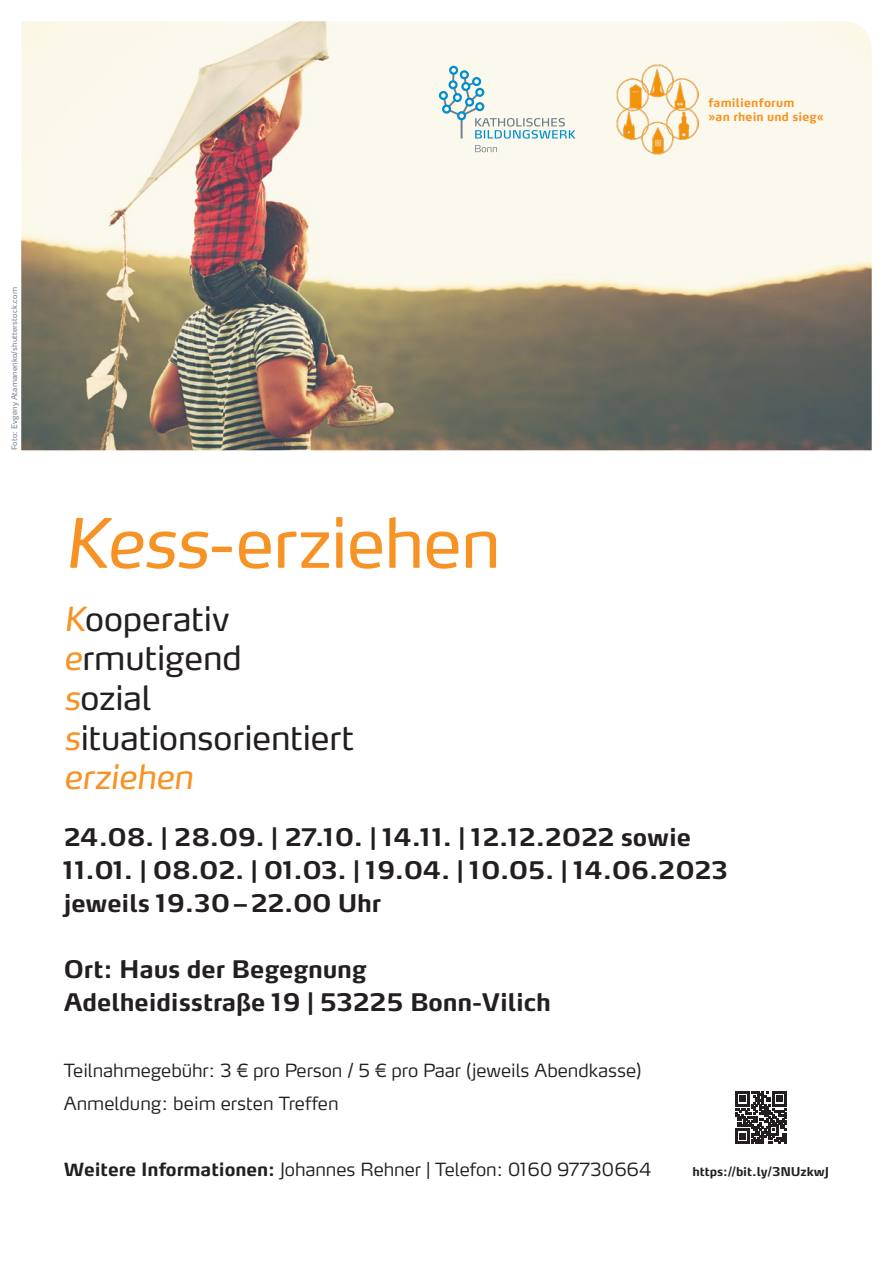
<style>
.page{position:relative;width:893px;height:1263px;background:#fff}
.page>*{position:absolute;margin:0;border:0;box-sizing:border-box;transform-origin:0 0}
.t1{font:67.5px "Max OT";letter-spacing:-.02em;color:#f79325}
.t2{font:33px/39.6px "Max OT";letter-spacing:-.01em;color:#231f20}
.t3{font:700 24px/33px "Max OT";letter-spacing:-.005em;color:#231f20}
.t4{font:300 18px/33px "Max OT";letter-spacing:-.005em;color:#231f20}
.t5{font:700 12px "Max OT";letter-spacing:-.005em;color:#231f20}
.t6{font:700 11.7px/14px "Max OT";letter-spacing:.015em;color:#f79325}
.t7{font:7.5px "Max OT";letter-spacing:.02em;color:#727f8a}
.s1{font-style:italic}
.s2{font-style:italic;color:#f79325}
.s3{font-weight:700}
</style>
<div class="page">
<img style="left:21px;top:21px;width:851px;height:429px">
<svg style="left:439px;top:66px;width:136px;height:73px;background:#dde9e5"></svg>
<svg style="left:475px;top:145px;width:22px;height:7px"></svg>
<img style="left:616px;top:65px;width:83px;height:89px">
<svg style="left:735px;top:1092px;width:52px;height:51px"></svg>
<p class="t6" style="left:708px;top:96px;width:117px">familienforum<br>»an rhein und sieg«</p>
<p class="t7" style="left:10px;top:450px;width:165px;rotate:-90deg">Foto: Evgeny Atamanenko/shutterstock.com</p>
<h1 class="t1" style="left:64px;top:501px;width:438px"><span class="s1">Kess</span>-erziehen</h1>
<h2 class="t2" style="left:64px;top:599px;width:292px"><span class="s2">K</span>ooperativ <span class="s2">e</span>rmutigend<br><span class="s2">s</span>ozial <span class="s2">s</span>ituationsorientiert <span class="s2">erziehen</span></h2>
<p class="t3" style="left:64px;top:821px;width:666px">24.08. | 28.09. | 27.10. | 14.11. | 12.12.2022 sowie<br>11.01. | 08.02. | 01.03. | 19.04. | 10.05. | 14.06.2023 jeweils 19.30–22.00 Uhr</p>
<p class="t3" style="left:64px;top:953px;width:489px">Ort: Haus der Begegnung<br>Adelheidisstraße 19 | 53225 Bonn-Vilich</p>
<p class="t4" style="left:64px;top:1054px;width:579px">Teilnahmegebühr: 3 € pro Person / 5 € pro Paar (jeweils Abendkasse)<br>Anmeldung: beim ersten Treffen</p>
<p class="t4" style="left:64px;top:1153px;width:589px"><span class="s3">Weitere Informationen:</span> Johannes Rehner | Telefon: 0160 97730664</p>
<p class="t5" style="left:692px;top:1164px;width:138px">https://bit.ly/3NUzkwJ</p>
</div>
